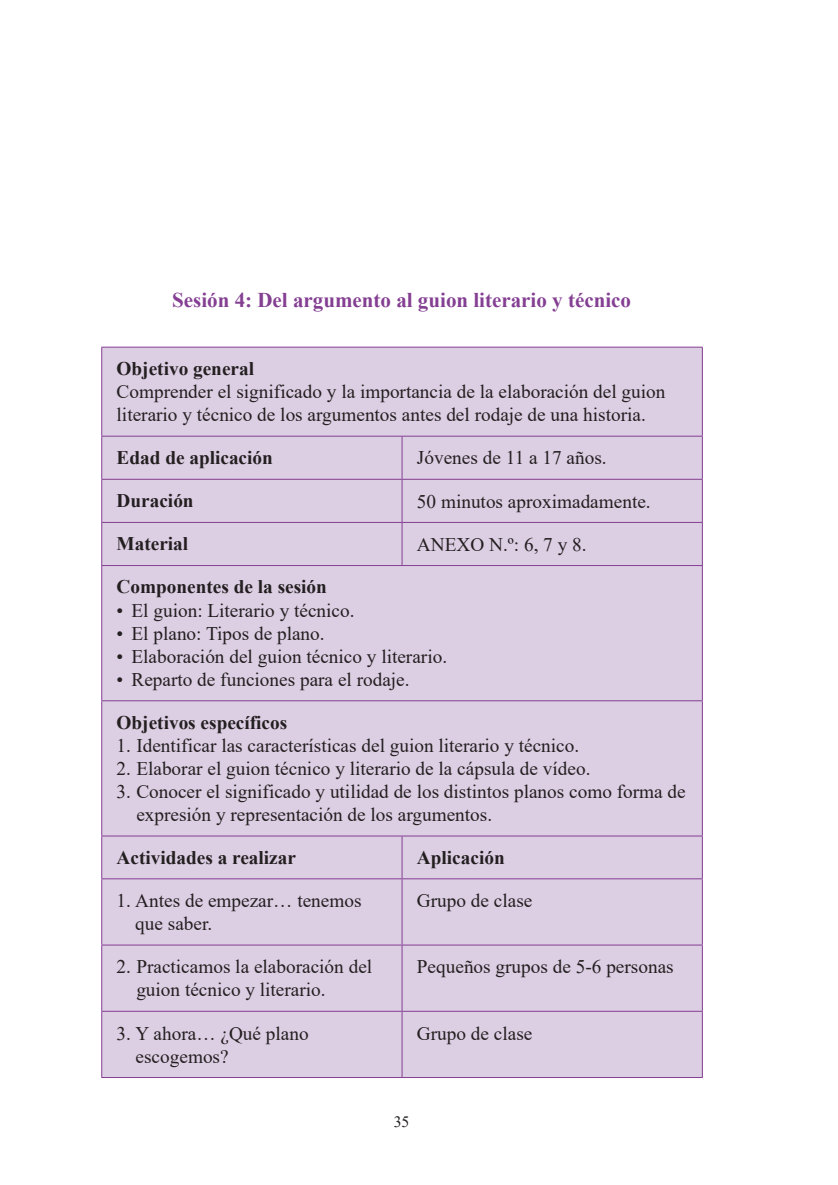
<style>
.page{position:relative;width:838px;height:1185px;background:#fff}
.page>*{position:absolute;margin:0;border:0;box-sizing:border-box;transform-origin:0 0}
.t1{font:700 21px "Times New Roman";color:#843f92}
.t2{font:19.25px/23.1px "Times New Roman";color:#231f20}
.t3{font:700 19.25px "Times New Roman";color:#231f20}
.t4{font:15.75px "Times New Roman";color:#231f20}
</style>
<div class="page">
<div style="left:102px;top:348px;width:599px;height:729px;background:#dccee3"></div>
<hr style="left:101px;top:347px;width:301px;height:1px;background:#843f92">
<hr style="left:101px;top:348px;width:1px;height:88px;background:#843f92">
<hr style="left:402px;top:347px;width:300px;height:1px;background:#843f92">
<hr style="left:701px;top:348px;width:1px;height:88px;background:#843f92">
<hr style="left:101px;top:436px;width:301px;height:1px;background:#843f92">
<hr style="left:101px;top:437px;width:1px;height:42px;background:#843f92">
<hr style="left:402px;top:436px;width:300px;height:1px;background:#843f92">
<hr style="left:401px;top:437px;width:1px;height:42px;background:#843f92">
<hr style="left:701px;top:437px;width:1px;height:42px;background:#843f92">
<hr style="left:101px;top:479px;width:301px;height:1px;background:#843f92">
<hr style="left:101px;top:480px;width:1px;height:42px;background:#843f92">
<hr style="left:402px;top:479px;width:300px;height:1px;background:#843f92">
<hr style="left:401px;top:480px;width:1px;height:42px;background:#843f92">
<hr style="left:701px;top:480px;width:1px;height:42px;background:#843f92">
<hr style="left:101px;top:522px;width:301px;height:1px;background:#843f92">
<hr style="left:101px;top:523px;width:1px;height:42px;background:#843f92">
<hr style="left:402px;top:522px;width:300px;height:1px;background:#843f92">
<hr style="left:401px;top:523px;width:1px;height:42px;background:#843f92">
<hr style="left:701px;top:523px;width:1px;height:42px;background:#843f92">
<hr style="left:101px;top:565px;width:301px;height:1px;background:#843f92">
<hr style="left:101px;top:566px;width:1px;height:134px;background:#843f92">
<hr style="left:402px;top:565px;width:300px;height:1px;background:#843f92">
<hr style="left:701px;top:566px;width:1px;height:134px;background:#843f92">
<hr style="left:101px;top:700px;width:301px;height:1px;background:#843f92">
<hr style="left:101px;top:701px;width:1px;height:134px;background:#843f92">
<hr style="left:402px;top:700px;width:300px;height:1px;background:#843f92">
<hr style="left:701px;top:701px;width:1px;height:134px;background:#843f92">
<hr style="left:101px;top:835px;width:301px;height:1px;background:#843f92">
<hr style="left:101px;top:836px;width:1px;height:42px;background:#843f92">
<hr style="left:402px;top:835px;width:300px;height:1px;background:#843f92">
<hr style="left:401px;top:836px;width:1px;height:42px;background:#843f92">
<hr style="left:701px;top:836px;width:1px;height:42px;background:#843f92">
<hr style="left:101px;top:878px;width:301px;height:1px;background:#843f92">
<hr style="left:101px;top:879px;width:1px;height:65px;background:#843f92">
<hr style="left:402px;top:878px;width:300px;height:1px;background:#843f92">
<hr style="left:401px;top:879px;width:1px;height:65px;background:#843f92">
<hr style="left:701px;top:879px;width:1px;height:65px;background:#843f92">
<hr style="left:101px;top:944px;width:301px;height:1px;background:#843f92">
<hr style="left:101px;top:945px;width:1px;height:66px;background:#843f92">
<hr style="left:402px;top:944px;width:300px;height:1px;background:#843f92">
<hr style="left:401px;top:945px;width:1px;height:66px;background:#843f92">
<hr style="left:701px;top:945px;width:1px;height:66px;background:#843f92">
<hr style="left:101px;top:1011px;width:301px;height:1px;background:#843f92">
<hr style="left:101px;top:1011px;width:1px;height:66px;background:#843f92">
<hr style="left:402px;top:1011px;width:300px;height:1px;background:#843f92">
<hr style="left:401px;top:1011px;width:1px;height:66px;background:#843f92">
<hr style="left:701px;top:1011px;width:1px;height:66px;background:#843f92">
<hr style="left:101px;top:1077px;width:301px;height:1px;background:#843f92">
<hr style="left:402px;top:1077px;width:300px;height:1px;background:#843f92">
<p class="t1" style="left:172px;top:285px;width:460px">Sesión 4: Del argumento al guion literario y técnico</p>
<p class="t3" style="left:117px;top:355px;width:139px">Objetivo general</p>
<p class="t2" style="left:117px;top:379px;width:550px">Comprender el significado y la importancia de la elaboración del guion literario y técnico de los argumentos antes del rodaje de una historia.</p>
<p class="t3" style="left:117px;top:444px;width:158px">Edad de aplicación</p>
<p class="t2" style="left:417px;top:446px;width:191px">Jóvenes de 11 a 17 años.</p>
<p class="t3" style="left:117px;top:487px;width:79px">Duración</p>
<p class="t2" style="left:417px;top:489px;width:235px">50 minutos aproximadamente.</p>
<p class="t3" style="left:117px;top:530px;width:73px">Material</p>
<p class="t2" style="left:417px;top:532px;width:171px">ANEXO N.º: 6, 7 y 8.</p>
<p class="t3" style="left:117px;top:573px;width:212px">Componentes de la sesión</p>
<p class="t2" style="left:117px;top:598px;width:239px">• El guion: Literario y técnico.</p>
<p class="t2" style="left:117px;top:621px;width:209px">• El plano: Tipos de plano.</p>
<p class="t2" style="left:117px;top:644px;width:332px">• Elaboración del guion técnico y literario.</p>
<p class="t2" style="left:117px;top:667px;width:294px">• Reparto de funciones para el rodaje.</p>
<p class="t3" style="left:117px;top:708px;width:172px">Objetivos específicos</p>
<p class="t2" style="left:117px;top:733px;width:464px">1. Identificar las características del guion literario y técnico.</p>
<p class="t2" style="left:117px;top:756px;width:475px">2. Elaborar el guion técnico y literario de la cápsula de vídeo.</p>
<p class="t2" style="left:136px;top:779px;width:551px;text-indent:-20px">3. Conocer el significado y utilidad de los distintos planos como forma de expresión y representación de los argumentos.</p>
<p class="t3" style="left:117px;top:843px;width:181px">Actividades a realizar</p>
<p class="t3" style="left:417px;top:843px;width:89px">Aplicación</p>
<p class="t2" style="left:135px;top:888px;width:228px;text-indent:-19px">1. Antes de empezar… tenemos que saber.</p>
<p class="t2" style="left:417px;top:888px;width:117px">Grupo de clase</p>
<p class="t2" style="left:136px;top:954px;width:237px;text-indent:-20px">2. Practicamos la elaboración del guion técnico y literario.</p>
<p class="t2" style="left:417px;top:954px;width:258px">Pequeños grupos de 5-6 personas</p>
<p class="t2" style="left:136px;top:1021px;width:175px;text-indent:-19px">3. Y ahora… ¿Qué plano escogemos?</p>
<p class="t2" style="left:417px;top:1021px;width:117px">Grupo de clase</p>
<p class="t4" style="left:393px;top:1110px;width:17px">35</p>
</div>
